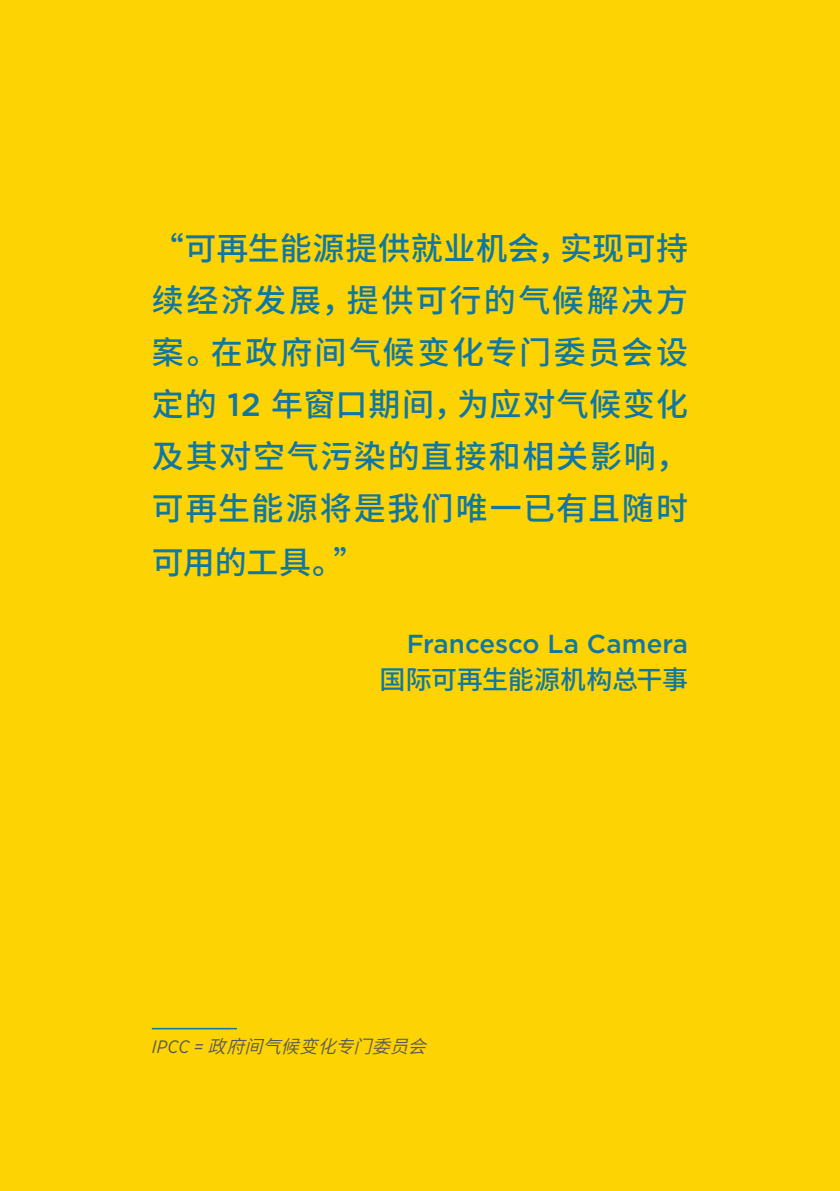
<style>
.page{position:relative;width:840px;height:1191px;background:#fff}
.page>*{position:absolute;margin:0;border:0;box-sizing:border-box;transform-origin:0 0}
.t1{font:500 32px/52.4px "Noto Sans CJ Ksc";letter-spacing:.05em;color:#0f77a1;text-align:justify}
.t2{font:500 26px "Gotham";color:#0f77a1}
.t3{font:500 26px "Noto Sans CJ Ksc";letter-spacing:-.015em;color:#0f77a1}
.t4{font:italic 600 18px "Noto Sans CJ Ksc";color:#57585a}
.s1{font-family:"Gotham"}
.s2{font-family:"Gotham Narrow";font-weight:400}
</style>
<div class="page">
<div style="left:0;top:0;width:839px;height:1191px;background:#fed304"></div>
<hr style="left:152px;top:1028px;width:85px;height:1px;background:#0f77a1">
<p class="t1" style="left:152px;top:223px;width:537px">“可再生能源提供就业机会，实现可持续经济发展，提供可行的气候解决方案。在政府间气候变化专门委员会设定的 <span class="s1">12</span> 年窗口期间，为应对气候变化及其对空气污染的直接和相关影响，可再生能源将是我们唯一已有且随时可用的工具。”</p>
<p class="t2" style="left:406px;top:626px;width:283px">Francesco La Camera</p>
<p class="t3" style="left:379px;top:664px;width:310px">国际可再生能源机构总干事</p>
<p class="t4" style="left:152px;top:1036px;width:288px"><span class="s2">I P C C =</span> 政府间气候变化专门委员会</p>
</div>
